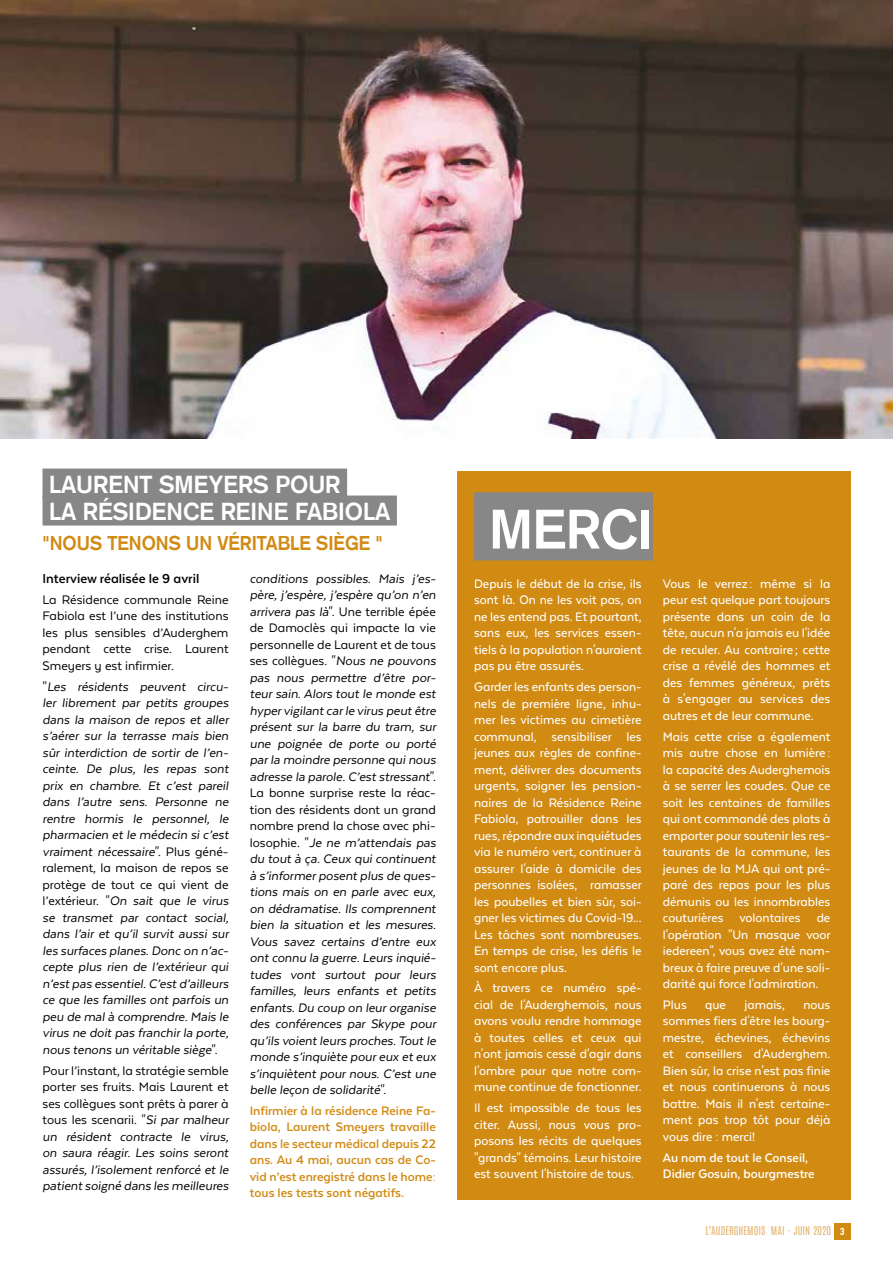
<style>
.page{position:relative;width:893px;height:1263px;background:#fff}
.page>*{position:absolute;margin:0;border:0;box-sizing:border-box;transform-origin:0 0}
.t1{font:700 54.45px "Akzidenz Grotesk CE";color:#fff}
.t2{font:700 24px/27px "Akzidenz Grotesk CE";color:#fff}
.t3{font:700 19.5px "Akzidenz Grotesk CE";color:#d18a12;scale:.96 1}
.t4{font:700 15px "Texta Alt";color:#000}
.t5{font:italic 14.25px/16.5px "Texta Alt";color:#000;text-align:justify}
.t6{font:500 14.25px/16.5px "Texta Alt";color:#fff;text-align:justify}
.t7{font:700 14.25px/16.5px "Texta Alt";color:#d18a12;text-align:justify}
.t8{font:14.25px/16.5px "Texta Alt";color:#000;text-align:justify}
.t9{font:700 14.25px/16.5px "Texta Alt";color:#fff}
.t10{font:10.2px "Antonio";color:#e4b876}
.s1{font-style:normal}
.s2{font-family:"Confidel";font-size:10.5px;color:#fff}
</style>
<div class="page">
<div style="left:834px;top:1223px;width:17px;height:16px;background:#d18a12"></div>
<img style="left:0;top:0;width:893px;height:438px">
<div style="left:43px;top:468px;width:304px;height:30px;background:#878787"></div>
<div style="left:43px;top:495px;width:354px;height:30px;background:#878787"></div>
<div style="left:457px;top:471px;width:394px;height:728px;background:#d18a12"></div>
<div style="left:474px;top:492px;width:179px;height:68px;background:#878787"></div>
<h2 class="t2" style="left:49px;top:472px;width:343px">LAURENT SMEYERS POUR<br>LA RÉSIDENCE REINE FABIOLA</h2>
<h3 class="t3" style="left:43px;top:531px;width:356px">"NOUS TENONS UN VÉRITABLE SIÈGE "</h3>
<p class="t4" style="left:43px;top:571px;width:158px">Interview réalisée le 9 avril</p>
<p class="t8" style="left:43px;top:591px;width:188px">La Résidence communale Reine Fabiola est l’une des institutions les plus sensibles d’Auderghem pendant cette crise. Laurent Smeyers y est infirmier.</p>
<p class="t5" style="left:43px;top:678px;width:188px"><span class="s1">"</span>Les résidents peuvent circu&shy;ler librement par petits groupes dans la maison de repos et aller s’aérer sur la terrasse mais bien sûr interdiction de sortir de l’en&shy;ceinte. De plus, les repas sont prix en chambre. Et c’est pareil dans l’autre sens. Personne ne rentre hormis le personnel, le pharmacien et le médecin si c’est vraiment nécessaire<span class="s1">". Plus géné&shy;ralement, la maison de repos se protège de tout ce qui vient de l’extérieur. "</span>On sait que le virus se transmet par contact social, dans l’air et qu’il survit aussi sur les surfaces planes. Donc on n’ac&shy;cepte plus rien de l’extérieur qui n’est pas essentiel. C’est d’ailleurs ce que les familles ont parfois un peu de mal à comprendre. Mais le virus ne doit pas franchir la porte, nous tenons un véritable siège<span class="s1">".</span></p>
<p class="t5" style="left:43px;top:1062px;width:188px"><span class="s1">Pour l’instant, la stratégie semble porter ses fruits. Mais Laurent et ses collègues sont prêts à parer à tous les scenarii. "</span>Si par malheur un résident contracte le virus, on saura réagir. Les soins seront assurés, l’isolement renforcé et le patient soigné dans les meilleures</p>
<p class="t5" style="left:250px;top:570px;width:188px">conditions possibles. Mais j’es&shy;père, j’espère, j’espère qu’on n’en arrivera pas là<span class="s1">". Une terrible épée de Damoclès qui impacte la vie personnelle de Laurent et de tous ses collègues. "</span>Nous ne pouvons pas nous permettre d’être por&shy;teur sain. Alors tout le monde est hyper vigilant car le virus peut être présent sur la barre du tram, sur une poignée de porte ou porté par la moindre personne qui nous adresse la parole. C’est stressant<span class="s1">".<br>La bonne surprise reste la réac&shy;tion des résidents dont un grand nombre prend la chose avec phi&shy;losophie. "</span>Je ne m’attendais pas du tout à ça. Ceux qui continuent à s’informer posent plus de ques&shy;tions mais on en parle avec eux, on dédramatise. Ils comprennent bien la situation et les mesures.<br>Vous savez certains d’entre eux ont connu la guerre. Leurs inquié&shy;tudes vont surtout pour leurs familles, leurs enfants et petits enfants. Du coup on leur organise des conférences par Skype pour qu’ils voient leurs proches. Tout le monde s’inquiète pour eux et eux s’inquiètent pour nous. C’est une belle leçon de solidarité<span class="s1">".</span></p>
<p class="t7" style="left:250px;top:1102px;width:188px">Infirmier à la résidence Reine Fa&shy;biola, Laurent Smeyers travaille dans le secteur médical depuis 22 ans. Au 4 mai, aucun cas de Co&shy;vid n’est enregistré dans le home: tous les tests sont négatifs.</p>
<h1 class="t1" style="left:489px;top:496px;width:165px">MERCI</h1>
<p class="t6" style="left:474px;top:575px;width:169px">Depuis le début de la crise, ils sont là. On ne les voit pas, on ne les entend pas. Et pourtant, sans eux, les services essen&shy;tiels à la population n'auraient pas pu être assurés.</p>
<p class="t6" style="left:474px;top:678px;width:169px">Garder les enfants des person&shy;nels de première ligne, inhu&shy;mer les victimes au cimetière communal, sensibiliser les jeunes aux règles de confine&shy;ment, délivrer des documents urgents, soigner les pension&shy;naires de la Résidence Reine Fabiola, patrouiller dans les rues, répondre aux inquiétudes via le numéro vert, continuer à assurer l'aide à domicile des personnes isolées, ramasser les poubelles et bien sûr, soi&shy;gner les victimes du Covid-19...<br>Les tâches sont nombreuses.<br>En temps de crise, les défis le sont encore plus.</p>
<p class="t6" style="left:474px;top:979px;width:169px">À travers ce numéro spé&shy;cial de l'Auderghemois, nous avons voulu rendre hommage à toutes celles et ceux qui n'ont jamais cessé d'agir dans l'ombre pour que notre com&shy;mune continue de fonctionner.</p>
<p class="t6" style="left:474px;top:1099px;width:169px">Il est impossible de tous les citer. Aussi, nous vous pro&shy;posons les récits de quelques "grands" témoins. Leur histoire est souvent l'histoire de tous.</p>
<p class="t6" style="left:663px;top:575px;width:169px">Vous le verrez : même si la peur est quelque part toujours présente dans un coin de la tête, aucun n'a jamais eu l'idée de reculer. Au contraire ; cette crise a révélé des hommes et des femmes généreux, prêts à s'engager au services des autres et de leur commune.</p>
<p class="t6" style="left:663px;top:728px;width:169px">Mais cette crise a également mis autre chose en lumière : la capacité des Auderghemois à se serrer les coudes. Que ce soit les centaines de familles qui ont commandé des plats à emporter pour soutenir les res&shy;taurants de la commune, les jeunes de la MJA qui ont pré&shy;paré des repas pour les plus démunis ou les innombrables couturières volontaires de l'opération "Un masque voor iedereen", vous avez été nom&shy;breux à faire preuve d'une soli&shy;darité qui force l'admiration.</p>
<p class="t6" style="left:663px;top:996px;width:25px">Plus</p>
<p class="t6" style="left:705px;top:996px;width:22px">que</p>
<p class="t6" style="left:744px;top:996px;width:42px">jamais,</p>
<p class="t6" style="left:663px;top:996px;width:169px;text-indent:140px">nous sommes fiers d'être les bourg&shy;mestre, échevines, échevins et conseillers d'Auderghem.<br>Bien sûr, la crise n'est pas finie et nous continuerons à nous battre. Mais il n'est certaine&shy;ment pas trop tôt pour déjà vous dire : merci!</p>
<p class="t9" style="left:663px;top:1149px;width:153px">Au nom de tout le Conseil,<br>Didier Gosuin, bourgmestre</p>
<p class="t10" style="left:705px;top:1223px;width:141px">L’AUDERGHEMOIS MAI - JUIN 2020 <span class="s2">3</span></p>
</div>
